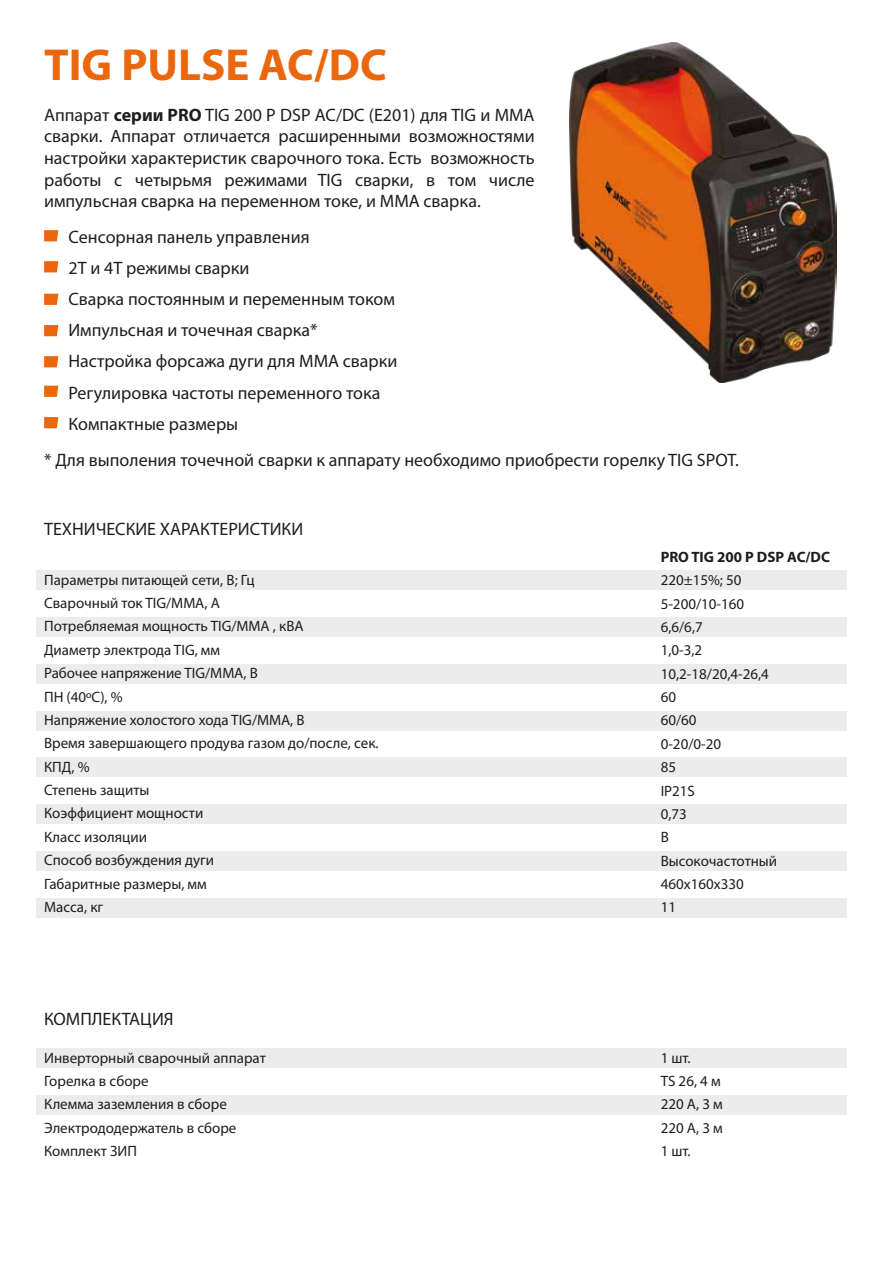
<style>
.page{position:relative;width:893px;height:1263px;background:#fff}
.page>*{position:absolute;margin:0;border:0;box-sizing:border-box;transform-origin:0 0}
.t1{font:700 45px "Myriad Pro";color:#eb670e}
.t2{font:18px/31.2px "Myriad Pro";color:#1e1e1c;text-align:justify}
.t3{font:15px/23.4px "Myriad Pro";color:#1e1e1c}
.t4{font:700 15px "Myriad Pro";color:#1e1e1c}
.s1{font-weight:700}
</style>
<div class="page">
<img style="left:569px;top:42px;width:267px;height:341px">
<div style="left:37px;top:571px;width:810px;height:19px;background:#ececec"></div>
<div style="left:37px;top:618px;width:810px;height:19px;background:#ececec"></div>
<div style="left:37px;top:664px;width:810px;height:20px;background:#ececec"></div>
<div style="left:37px;top:711px;width:810px;height:19px;background:#ececec"></div>
<div style="left:37px;top:758px;width:810px;height:19px;background:#ececec"></div>
<div style="left:37px;top:805px;width:810px;height:19px;background:#ececec"></div>
<div style="left:37px;top:851px;width:810px;height:19px;background:#ececec"></div>
<div style="left:37px;top:898px;width:810px;height:19px;background:#ececec"></div>
<svg style="left:44px;top:230px;width:14px;height:11px"></svg>
<svg style="left:44px;top:261px;width:14px;height:11px"></svg>
<svg style="left:44px;top:294px;width:14px;height:11px"></svg>
<svg style="left:44px;top:325px;width:14px;height:11px"></svg>
<svg style="left:44px;top:356px;width:14px;height:11px"></svg>
<svg style="left:44px;top:386px;width:14px;height:11px"></svg>
<svg style="left:44px;top:417px;width:14px;height:11px"></svg>
<div style="left:37px;top:1049px;width:810px;height:19px;background:#ececec"></div>
<div style="left:37px;top:1095px;width:810px;height:19px;background:#ececec"></div>
<h1 class="t1" style="left:44px;top:36px;width:344px">TIG PULSE AC/DC</h1>
<p class="t2" style="left:44px;top:104px;width:492px;line-height:21.6px">Аппарат <span class="s1">серии PRO</span> TIG 200 P DSP AC/DC (E201) для TIG и MMA сварки. Аппарат отличается расширенными возможностями настройки характеристик сварочного тока. Есть возможность работы с четырьмя режимами TIG сварки, в том числе импульсная сварка на переменном токе, и MMA сварка.</p>
<p class="t2" style="left:68px;top:221px;width:330px;text-align:left">Cенсорная панель управления<br>2Т и 4Т режимы сварки<br>Сварка постоянным и переменным током<br>Импульсная и точечная сварка*<br>Настройка форсажа дуги для ММА сварки<br>Регулировка частоты переменного тока<br>Компактные размеры</p>
<p class="t2" style="left:44px;top:444px;width:696px">* Для выполения точечной сварки к аппарату необходимо приобрести горелку TIG SPOT.</p>
<p class="t2" style="left:44px;top:513px;width:261px">ТЕХНИЧЕСКИЕ ХАРАКТЕРИСТИКИ</p>
<p class="t3" style="left:44px;top:568px;width:336px">Параметры питающей сети, В; Гц<br>Сварочный ток TIG/MMA, А<br>Потребляемая мощность TIG/MMA , кВА<br>Диаметр электрода TIG, мм<br>Рабочее напряжение TIG/MMA, В<br>ПН (40ºС), %<br>Напряжение холостого хода TIG/MMA, В<br>Время завершающего продува газом до/после, сек.<br>КПД, %<br>Степень защиты<br>Коэффициент мощности<br>Класс изоляции<br>Способ возбуждения дуги<br>Габаритные размеры, мм<br>Масса, кг</p>
<p class="t4" style="left:661px;top:547px;width:171px">PRO TIG 200 P DSP AC/DC</p>
<p class="t3" style="left:661px;top:568px;width:118px">220±15%; 50<br>5-200/10-160<br>6,6/6,7<br>1,0-3,2<br>10,2-18/20,4-26,4<br>60<br>60/60<br>0-20/0-20<br>85<br>IP21S<br>0,73<br>В<br>Высокочастотный<br>460х160х330<br>11</p>
<p class="t2" style="left:44px;top:1003px;width:131px">КОМПЛЕКТАЦИЯ</p>
<p class="t3" style="left:44px;top:1046px;width:223px">Инверторный сварочный аппарат<br>Горелка в сборе<br>Клемма заземления в сборе<br>Электрододержатель в сборе<br>Комплект ЗИП</p>
<p class="t3" style="left:661px;top:1046px;width:64px">1 шт.<br>TS 26, 4 м<br>220 А, 3 м<br>220 А, 3 м<br>1 шт.</p>
</div>
